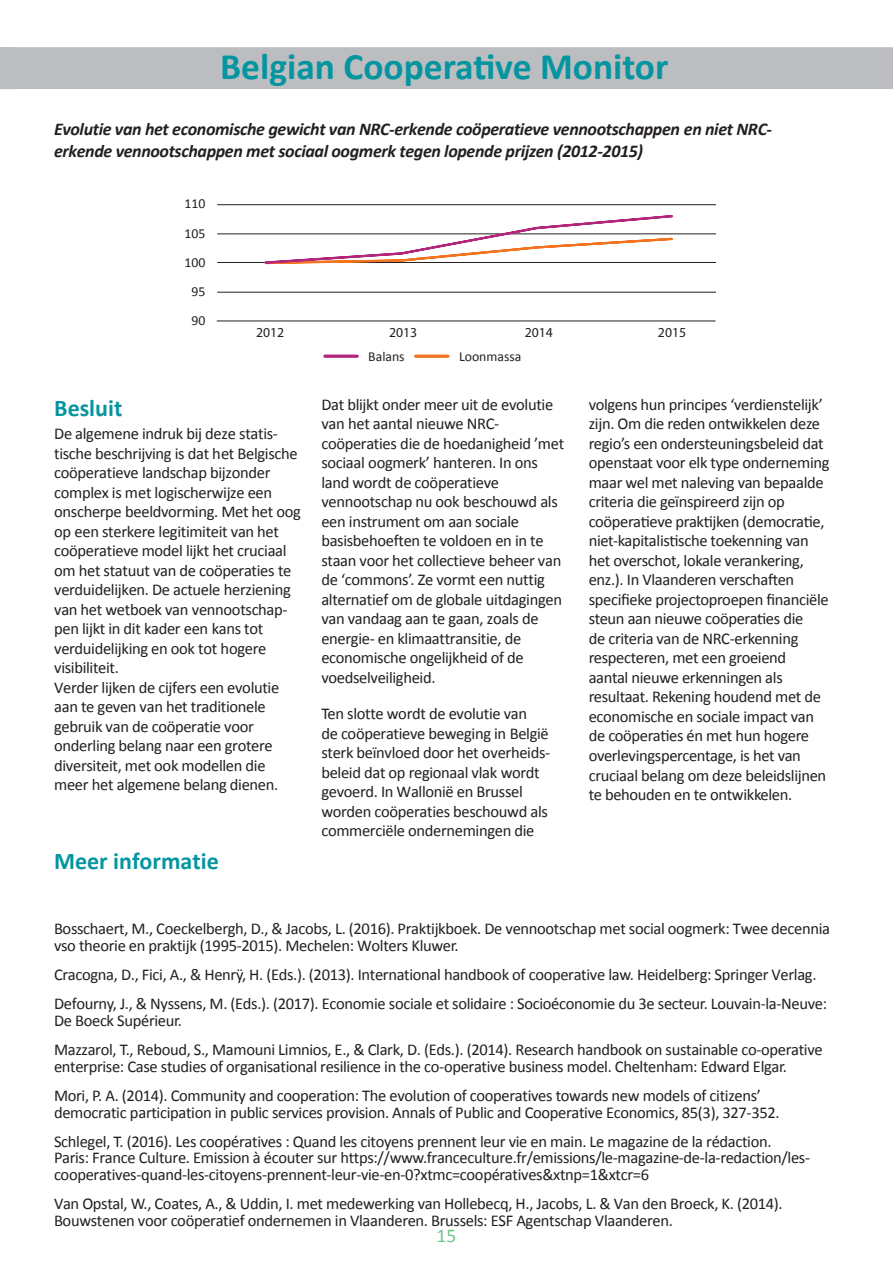
<style>
.page{position:relative;width:893px;height:1263px;background:#fff}
.page>*{position:absolute;margin:0;border:0;box-sizing:border-box;transform-origin:0 0}
.t1{font:700 37.5px "Calibri";color:#0595a0}
.t2{font:700 24px "Calibri";color:#0595a0}
.t3{font:19.5px "Calibri";color:#70c48e}
.t4{font:italic 700 18px/21.6px "Calibri";letter-spacing:-.02em;color:#231f20}
.t5{font:16.5px/19.5px "Calibri";letter-spacing:-.02em;color:#231f20}
.t6{font:13.8px/29.1px "Calibri";color:#231f20;text-align:center}
.t7{font:13.8px "Myriad Pro";color:#231f20}
</style>
<div class="page">
<div style="left:0;top:47px;width:893px;height:42px;background:#bcbdc0"></div>
<hr style="left:217px;top:204px;width:499px;height:1px;background:#231f20">
<hr style="left:217px;top:234px;width:499px;height:1px;background:#231f20">
<hr style="left:217px;top:262px;width:499px;height:1px;background:#231f20">
<hr style="left:217px;top:292px;width:499px;height:1px;background:#231f20">
<hr style="left:217px;top:321px;width:498px;height:1px;background:#231f20">
<hr style="left:325px;top:355px;width:32px;height:3px;background:#b2267b">
<hr style="left:416px;top:355px;width:32px;height:3px;background:#f47321">
<svg style="left:263px;top:215px;width:412px;height:50px"></svg>
<h1 class="t1" style="left:220px;top:43px;width:450px">Belgian Cooperative Monitor</h1>
<p class="t4" style="left:54px;top:118px;width:720px">Evolutie van het economische gewicht van NRC-erkende coöperatieve vennootschappen en niet NRC&shy;erkende vennootschappen met sociaal oogmerk tegen lopende prijzen (2012-2015)</p>
<p class="t6" style="left:184px;top:189px;width:22px">110<br>105<br>100<br>95<br>90</p>
<p class="t7" style="left:256px;top:323px;width:30px">2012</p>
<p class="t7" style="left:389px;top:323px;width:30px">2013</p>
<p class="t7" style="left:525px;top:323px;width:30px">2014</p>
<p class="t7" style="left:658px;top:323px;width:30px">2015</p>
<p class="t6" style="left:368px;top:342px;width:38px">Balans</p>
<p class="t6" style="left:459px;top:342px;width:64px">Loonmassa</p>
<h2 class="t2" style="left:54px;top:392px;width:70px">Besluit</h2>
<p class="t5" style="left:54px;top:424px;width:248px">De algemene indruk bij deze statis&shy;tische beschrijving is dat het Belgische coöperatieve landschap bijzonder complex is met logischerwijze een onscherpe beeldvorming. Met het oog op een sterkere legitimiteit van het coöperatieve model lijkt het cruciaal om het statuut van de coöperaties te verduidelijken. De actuele herziening van het wetboek van vennootschap&shy;pen lijkt in dit kader een kans tot verduidelijking en ook tot hogere visibiliteit.<br>Verder lijken de cijfers een evolutie aan te geven van het traditionele gebruik van de coöperatie voor onderling belang naar een grotere diversiteit, met ook modellen die meer het algemene belang dienen.</p>
<h2 class="t2" style="left:54px;top:846px;width:166px">Meer informatie</h2>
<p class="t5" style="left:321px;top:395px;width:244px">Dat blijkt onder meer uit de evolutie van het aantal nieuwe NRC&shy;coöperaties die de hoedanigheid ’met sociaal oogmerk’ hanteren. In ons land wordt de coöperatieve vennootschap nu ook beschouwd als een instrument om aan sociale basisbehoeften te voldoen en in te staan voor het collectieve beheer van de ‘commons’. Ze vormt een nuttig alternatief om de globale uitdagingen van vandaag aan te gaan, zoals de energie- en klimaattransitie, de economische ongelijkheid of de voedselveiligheid.</p>
<p class="t5" style="left:321px;top:704px;width:230px">Ten slotte wordt de evolutie van<br>de coöperatieve beweging in België sterk beïnvloed door het overheids&shy;beleid dat op regionaal vlak wordt gevoerd. In Wallonië en Brussel worden coöperaties beschouwd als commerciële ondernemingen die</p>
<p class="t5" style="left:589px;top:395px;width:242px">volgens hun principes ‘verdienstelijk’ zijn. Om die reden ontwikkelen deze regio’s een ondersteuningsbeleid dat openstaat voor elk type onderneming maar wel met naleving van bepaalde criteria die geïnspireerd zijn op coöperatieve praktijken (democratie, niet-kapitalistische toekenning van het overschot, lokale verankering, enz.). In Vlaanderen verschaften specifieke projectoproepen financiële steun aan nieuwe coöperaties die<br>de criteria van de NRC-erkenning respecteren, met een groeiend aantal nieuwe erkenningen als resultaat. Rekening houdend met de economische en sociale impact van de coöperaties én met hun hogere overlevingspercentage, is het van cruciaal belang om deze beleidslijnen te behouden en te ontwikkelen.</p>
<p class="t5" style="left:54px;top:921px;width:778px;line-height:16.5px">Bosschaert, M., Coeckelbergh, D., &amp; Jacobs, L. (2016). Praktijkboek. De vennootschap met social oogmerk: Twee decennia vso theorie en praktijk (1995-2015). Mechelen: Wolters Kluwer.</p>
<p class="t5" style="left:54px;top:960px;width:775px;line-height:29.2px">Cracogna, D., Fici, A., &amp; Henrÿ, H. (Eds.). (2013). International handbook of cooperative law. Heidelberg: Springer Verlag.<br>Defourny, J., &amp; Nyssens, M. (Eds.). (2017). Economie sociale et solidaire : Socioéconomie du 3e secteur. Louvain-la-Neuve:</p>
<p class="t5" style="left:54px;top:1006px;width:770px;line-height:29.2px">De Boeck Supérieur.<br>Mazzarol, T., Reboud, S., Mamouni Limnios, E., &amp; Clark, D. (Eds.). (2014). Research handbook on sustainable co-operative</p>
<p class="t5" style="left:54px;top:1052px;width:735px;line-height:29.2px">enterprise: Case studies of organisational resilience in the co-operative business model. Cheltenham: Edward Elgar.<br>Mori, P. A. (2014). Community and cooperation: The evolution of cooperatives towards new models of citizens’</p>
<p class="t5" style="left:54px;top:1097px;width:727px;line-height:29.2px">democratic participation in public services provision. Annals of Public and Cooperative Economics, 85(3), 327-352.<br>Schlegel, T. (2016). Les coopératives : Quand les citoyens prennent leur vie en main. Le magazine de la rédaction.</p>
<p class="t5" style="left:54px;top:1149px;width:758px;line-height:16.5px">Paris: France Culture. Emission à écouter sur https://www.franceculture.fr/emissions/le-magazine-de-la-redaction/les&shy;cooperatives-quand-les-citoyens-prennent-leur-vie-en-0?xtmc=coopératives&amp;xtnp=1&amp;xtcr=6</p>
<p class="t5" style="left:54px;top:1195px;width:730px;line-height:16.5px">Van Opstal, W., Coates, A., &amp; Uddin, I. met medewerking van Hollebecq, H., Jacobs, L. &amp; Van den Broeck, K. (2014).<br>Bouwstenen voor coöperatief ondernemen in Vlaanderen. Brussels: ESF Agentschap Vlaanderen.</p>
<p class="t3" style="left:437px;top:1223px;width:21px">15</p>
</div>
